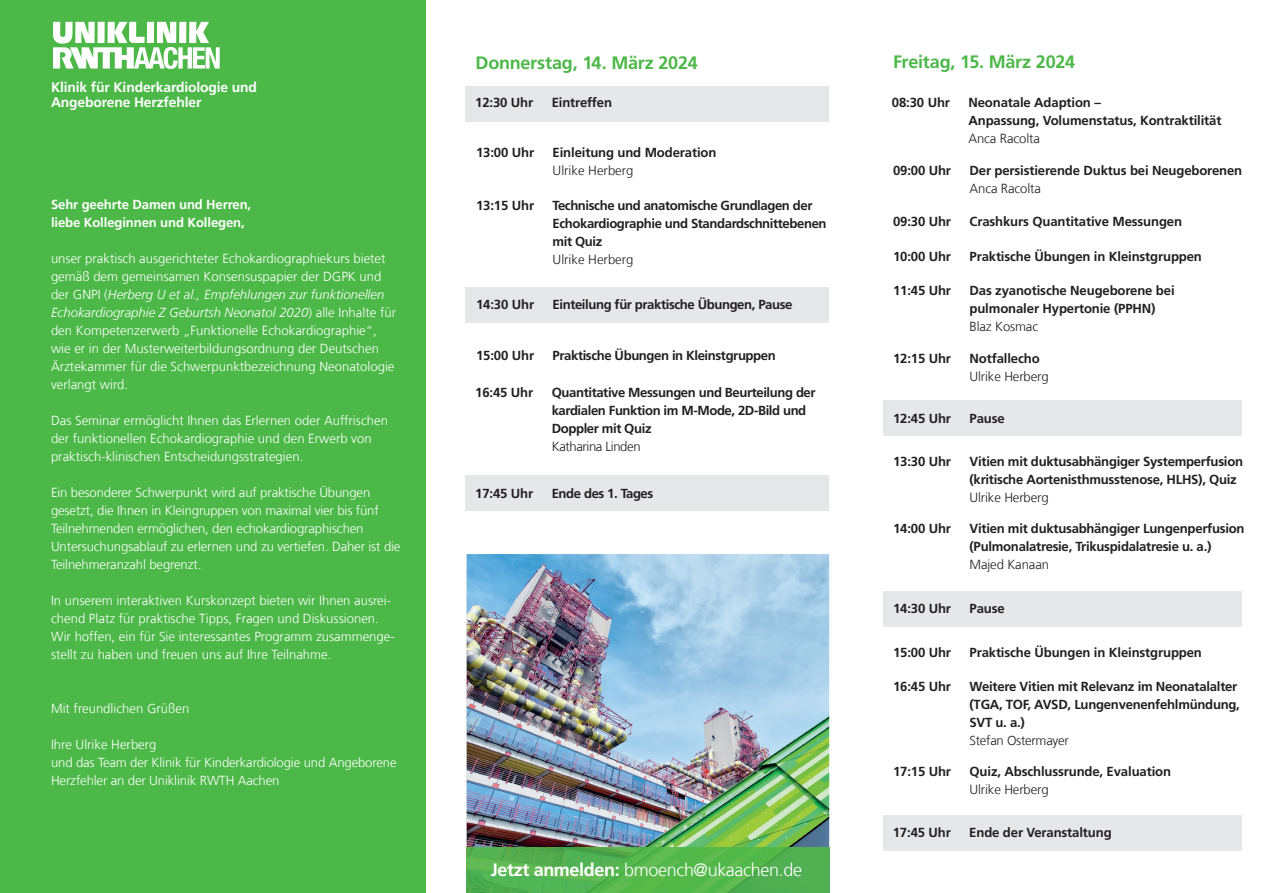
<style>
.page{position:relative;width:1263px;height:893px;background:#fff}
.page>*{position:absolute;margin:0;border:0;box-sizing:border-box;transform-origin:0 0}
.t1{font:700 18px "Frutiger LT Com";letter-spacing:-.015em;color:#4cb848}
.t2{font:300 18px "Frutiger LT Com";letter-spacing:-.02em;color:#fff}
.t3{font:700 13.8px/15px "Frutiger LT Com";letter-spacing:-.01em;color:#fff}
.t4{font:300 13.2px/18px "Frutiger LT Com";color:#fff}
.t5{font:700 13.2px/18px "Frutiger LT Com";letter-spacing:-.02em;color:#231f20}
.t6{font:300 13.2px "Frutiger LT Com";letter-spacing:-.01em;color:#231f20}
.t7{font:700 13.2px/18px "Frutiger LT Com";letter-spacing:-.01em;color:#fff}
.t8{font:300 13.2px "Frutiger LT Com";letter-spacing:-.03em;color:#231f20}
.s1{font-style:italic}
.s2{font-weight:700}
</style>
<div class="page">
<div style="left:0;top:0;width:425px;height:893px;background:#4cb848"></div>
<svg style="left:53px;top:22px;width:167px;height:47px"></svg>
<div style="left:465px;top:86px;width:364px;height:36px;background:#e6e7e9"></div>
<div style="left:465px;top:287px;width:364px;height:35px;background:#e6e7e9"></div>
<div style="left:465px;top:475px;width:364px;height:36px;background:#e6e7e9"></div>
<div style="left:883px;top:401px;width:359px;height:35px;background:#e6e7e9"></div>
<div style="left:883px;top:591px;width:359px;height:36px;background:#e6e7e9"></div>
<img style="left:467px;top:554px;width:362px;height:293px">
<div style="left:883px;top:815px;width:358px;height:36px;background:#e6e7e9"></div>
<img style="left:467px;top:847px;width:362px;height:46px">
<p class="t3" style="left:51px;top:79px;width:207px">Klinik für Kinderkardiologie und<br>Angeborene Herzfehler</p>
<p class="t7" style="left:51px;top:195px;width:202px">Sehr geehrte Damen und Herren, liebe Kolleginnen und Kollegen,</p>
<p class="t4" style="left:51px;top:249px;width:346px">unser praktisch ausgerichteter Echokardiographiekurs bietet gemäß dem gemeinsamen Konsensuspapier der DGPK und der GNPI (<span class="s1">Herberg U et al., Empfehlungen zur funktionellen Echokardiographie Z Geburtsh Neonatol 2020</span>) alle Inhalte für den Kompetenzerwerb „Funktionelle Echokardiographie“, wie er in der Musterweiterbildungsordnung der Deutschen Ärztekammer für die Schwerpunktbezeichnung Neonatologie verlangt wird.</p>
<p class="t4" style="left:51px;top:411px;width:338px">Das Seminar ermöglicht Ihnen das Erlernen oder Auffrischen der funktionellen Echokardiographie und den Erwerb von praktisch-klinischen Entscheidungsstrategien.</p>
<p class="t4" style="left:51px;top:483px;width:351px">Ein besonderer Schwerpunkt wird auf praktische Übungen gesetzt, die Ihnen in Kleingruppen von maximal vier bis fünf Teilnehmenden ermöglichen, den echokardiographischen Untersuchungsablauf zu erlernen und zu vertiefen. Daher ist die Teilnehmeranzahl begrenzt.</p>
<p class="t4" style="left:51px;top:591px;width:345px">In unserem interaktiven Kurskonzept bieten wir Ihnen ausrei&shy;chend Platz für praktische Tipps, Fragen und Diskussionen.<br>Wir hoffen, ein für Sie interessantes Programm zusammenge&shy;stellt zu haben und freuen uns auf Ihre Teilnahme.</p>
<p class="t4" style="left:51px;top:699px;width:140px">Mit freundlichen Grüßen</p>
<p class="t4" style="left:51px;top:735px;width:347px">Ihre Ulrike Herberg<br>und das Team der Klinik für Kinderkardiologie und Angeborene<br>Herzfehler an der Uniklinik RWTH Aachen</p>
<h1 class="t1" style="left:475px;top:52px;width:224px">Donnerstag, 14. März 2024</h1>
<p class="t5" style="left:475px;top:94px;width:60px">12:30 Uhr</p>
<p class="t5" style="left:552px;top:94px;width:62px">Eintreffen</p>
<p class="t5" style="left:476px;top:144px;width:60px">13:00 Uhr</p>
<p class="t5" style="left:553px;top:144px;width:165px">Einleitung und Moderation</p>
<p class="t6" style="left:553px;top:163px;width:82px">Ulrike Herberg</p>
<p class="t5" style="left:476px;top:196px;width:60px">13:15 Uhr</p>
<p class="t5" style="left:553px;top:196px;width:275px">Technische und anatomische Grundlagen der<br>Echokardiographie und Standardschnittebenen mit Quiz</p>
<p class="t6" style="left:553px;top:251px;width:82px">Ulrike Herberg</p>
<p class="t5" style="left:476px;top:295px;width:60px">14:30 Uhr</p>
<p class="t5" style="left:553px;top:295px;width:241px">Einteilung für praktische Übungen, Pause</p>
<p class="t5" style="left:476px;top:346px;width:60px">15:00 Uhr</p>
<p class="t5" style="left:553px;top:346px;width:225px">Praktische Übungen in Kleinstgruppen</p>
<p class="t5" style="left:475px;top:383px;width:60px">16:45 Uhr</p>
<p class="t5" style="left:552px;top:383px;width:265px">Quantitative Messungen und Beurteilung der kardialen Funktion im M-Mode, 2D-Bild und<br>Doppler mit Quiz</p>
<p class="t8" style="left:552px;top:439px;width:90px">Katharina Linden</p>
<p class="t5" style="left:475px;top:484px;width:60px">17:45 Uhr</p>
<p class="t5" style="left:552px;top:484px;width:103px">Ende des 1. Tages</p>
<h1 class="t2" style="left:491px;top:860px;width:313px"><span class="s2">Jetzt anmelden:</span> bmoench@ukaachen.de</h1>
<h1 class="t1" style="left:893px;top:51px;width:184px">Freitag, 15. März 2024</h1>
<p class="t5" style="left:892px;top:93px;width:60px">08:30 Uhr</p>
<p class="t5" style="left:968px;top:93px;width:255px">Neonatale Adaption –<br>Anpassung, Volumenstatus, Kontraktilität</p>
<p class="t6" style="left:968px;top:131px;width:73px">Anca Racolta</p>
<p class="t5" style="left:893px;top:162px;width:60px">09:00 Uhr</p>
<p class="t5" style="left:969px;top:162px;width:274px">Der persistierende Duktus bei Neugeborenen</p>
<p class="t6" style="left:969px;top:181px;width:73px">Anca Racolta</p>
<p class="t5" style="left:893px;top:213px;width:60px">09:30 Uhr</p>
<p class="t5" style="left:969px;top:213px;width:214px">Crashkurs Quantitative Messungen</p>
<p class="t5" style="left:893px;top:248px;width:60px">10:00 Uhr</p>
<p class="t5" style="left:969px;top:248px;width:234px">Praktische Übungen in Kleinstgruppen</p>
<p class="t5" style="left:893px;top:282px;width:60px">11:45 Uhr</p>
<p class="t5" style="left:969px;top:282px;width:207px">Das zyanotische Neugeborene bei pulmonaler Hypertonie (PPHN)</p>
<p class="t6" style="left:969px;top:319px;width:70px">Blaz Kosmac</p>
<p class="t5" style="left:893px;top:350px;width:60px">12:15 Uhr</p>
<p class="t5" style="left:969px;top:350px;width:72px">Notfallecho</p>
<p class="t6" style="left:969px;top:369px;width:81px">Ulrike Herberg</p>
<p class="t5" style="left:893px;top:409px;width:60px">12:45 Uhr</p>
<p class="t5" style="left:969px;top:409px;width:37px">Pause</p>
<p class="t5" style="left:893px;top:452px;width:60px">13:30 Uhr</p>
<p class="t5" style="left:969px;top:452px;width:275px">Vitien mit duktusabhängiger Systemperfusion (kritische Aortenisthmusstenose, HLHS), Quiz</p>
<p class="t6" style="left:969px;top:489px;width:81px">Ulrike Herberg</p>
<p class="t5" style="left:893px;top:520px;width:60px">14:00 Uhr</p>
<p class="t5" style="left:969px;top:520px;width:276px">Vitien mit duktusabhängiger Lungenperfusion (Pulmonalatresie, Trikuspidalatresie u. a.)</p>
<p class="t6" style="left:969px;top:557px;width:81px">Majed Kanaan</p>
<p class="t5" style="left:893px;top:599px;width:60px">14:30 Uhr</p>
<p class="t5" style="left:969px;top:599px;width:37px">Pause</p>
<p class="t5" style="left:893px;top:643px;width:60px">15:00 Uhr</p>
<p class="t5" style="left:969px;top:643px;width:234px">Praktische Übungen in Kleinstgruppen</p>
<p class="t5" style="left:893px;top:677px;width:60px">16:45 Uhr</p>
<p class="t5" style="left:969px;top:677px;width:272px">Weitere Vitien mit Relevanz im Neonatalalter (TGA, TOF, AVSD, Lungenvenenfehlmündung,<br>SVT u. a.)</p>
<p class="t6" style="left:969px;top:732px;width:101px">Stefan Ostermayer</p>
<p class="t5" style="left:893px;top:763px;width:60px">17:15 Uhr</p>
<p class="t5" style="left:969px;top:763px;width:203px">Quiz, Abschlussrunde, Evaluation</p>
<p class="t6" style="left:969px;top:782px;width:81px">Ulrike Herberg</p>
<p class="t5" style="left:893px;top:824px;width:60px">17:45 Uhr</p>
<p class="t5" style="left:969px;top:824px;width:144px">Ende der Veranstaltung</p>
</div>
